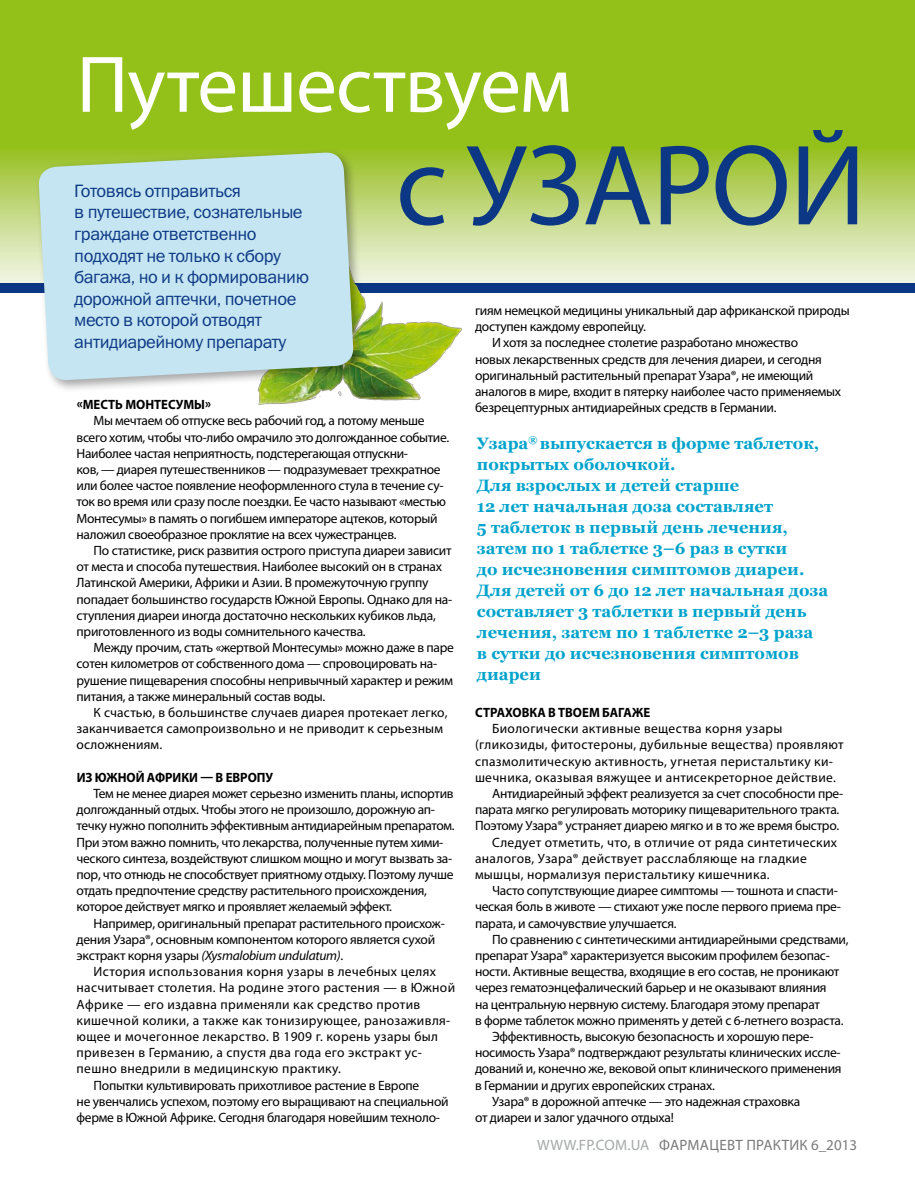
<style>
.page{position:relative;width:915px;height:1178px;background:#fff}
.page>*{position:absolute;margin:0;border:0;box-sizing:border-box;transform-origin:0 0}
.t1{font:115.5px "Myriad Pro";color:#0c3784}
.t2{font:81px "Myriad Pro";letter-spacing:-.01em;color:#fff}
.t3{font:18px/21.6px "Franklin Gothic Book ITC";letter-spacing:-.025em;color:#0c3784}
.t4{font:700 16.5px/21px "Georgia";color:#00a3cc}
.t5{font:15px "Myriad Pro";color:#7a7a7a}
.t6{font:15px "Myriad Pro";color:#a5a8a8}
.t7{font:13.5px/16.2px "Myriad Pro";letter-spacing:-.02em;color:#000}
.t8{font:13.5px "Myriad Pro";letter-spacing:.025em;color:#000}
.t9{font:13.5px/16.2px "Myriad Pro";letter-spacing:.01em;color:#000}
.t10{font:700 13.5px "Myriad Pro";color:#000;scale:.95 1}
.t11{font:13.5px "Myriad Pro";letter-spacing:.02em;color:#000}
.s1{font-style:italic}
</style>
<div class="page">
<svg style="left:0;top:0;width:914px;height:283px;background:#a4c93d"></svg>
<div style="left:0;top:283px;width:914px;height:10px;background:#0c3784"></div>
<img style="left:258px;top:242px;width:236px;height:163px">
<div style="left:34px;top:148px;width:331px;height:244px;background:#000;opacity:.35"></div>
<svg style="left:38px;top:152px;width:316px;height:229px;background:#c0e0e3"></svg>
<h2 class="t2" style="left:77px;top:35px;width:496px">ПУТЕШЕСТВУЕМ</h2>
<h1 class="t1" style="left:395px;top:114px;width:198px">С УЗАРОЙ</h1>
<h3 class="t3" style="left:74px;top:179px;width:236px">Готовясь отправиться<br>в путешествие, сознательные граждане ответственно подходят не только к сбору багажа, но и к формированию дорожной аптечки, почетное место в которой отводят антидиарейному препарату</h3>
<p class="t7" style="left:475px;top:302px;width:376px">ГИЯМ НЕМЕЦКОЙ МЕДИЦИНЫ УНИКАЛЬНЫЙ ДАР АФРИКАНСКОЙ ПРИРОДЫ</p>
<p class="t7" style="left:475px;top:318px;width:172px">ДОСТУПЕН КАЖДОМУ ЕВРОПЕЙЦУ.</p>
<p class="t7" style="left:492px;top:334px;width:307px">И ХОТЯ ЗА ПОСЛЕДНЕЕ СТОЛЕТИЕ РАЗРАБОТАНО МНОЖЕСТВО</p>
<p class="t7" style="left:475px;top:351px;width:348px">НОВЫХ ЛЕКАРСТВЕННЫХ СРЕДСТВ ДЛЯ ЛЕЧЕНИЯ ДИАРЕИ, И СЕГОДНЯ</p>
<p class="t7" style="left:475px;top:367px;width:340px">ОРИГИНАЛЬНЫЙ РАСТИТЕЛЬНЫЙ ПРЕПАРАТ УЗАРА®, НЕ ИМЕЮЩИЙ</p>
<p class="t7" style="left:475px;top:383px;width:367px">АНАЛОГОВ В МИРЕ, ВХОДИТ В ПЯТЕРКУ НАИБОЛЕЕ ЧАСТО ПРИМЕНЯЕМЫХ</p>
<p class="t7" style="left:475px;top:399px;width:303px">БЕЗРЕЦЕПТУРНЫХ АНТИДИАРЕЙНЫХ СРЕДСТВ В ГЕРМАНИИ.</p>
<p class="t10" style="left:77px;top:396px;width:73px">«Месть Монтесум</p>
<p class="t10" style="left:194px;top:396px;width:19px">ы»</p>
<p class="t7" style="left:77px;top:412px;width:374px;text-indent:17px">МЫ МЕЧТАЕМ ОБ ОТПУСКЕ ВЕСЬ РАБОЧИЙ ГОД, А ПОТОМУ МЕНЬШЕ ВСЕГО ХОТИМ, ЧТОБЫ ЧТО-ЛИБО ОМРАЧИЛО ЭТО ДОЛГОЖДАННОЕ СОБЫТИЕ.<br>НАИБОЛЕЕ ЧАСТАЯ НЕПРИЯТНОСТЬ, ПОДСТЕРЕГАЮЩАЯ ОТПУСКНИ-<br>КОВ, — ДИАРЕЯ ПУТЕШЕСТВЕННИКОВ — ПОДРАЗУМЕВАЕТ ТРЕХКРАТНОЕ ИЛИ БОЛЕЕ ЧАСТОЕ ПОЯВЛЕНИЕ НЕОФОРМЛЕННОГО СТУЛА В ТЕЧЕНИЕ СУ-ТОК ВО ВРЕМЯ ИЛИ СРАЗУ ПОСЛЕ ПОЕЗДКИ. ЕЕ ЧАСТО НАЗЫВАЮТ «МЕСТЬЮ МОНТЕСУМЫ» В ПАМЯТЬ О ПОГИБШЕМ ИМПЕРАТОРЕ АЦТЕКОВ, КОТОРЫЙ НАЛОЖИЛ СВОЕОБРАЗНОЕ ПРОКЛЯТИЕ НА ВСЕХ ЧУЖЕСТРАНЦЕВ.</p>
<p class="t7" style="left:77px;top:542px;width:377px;text-indent:17px">ПО СТАТИСТИКЕ, РИСК РАЗВИТИЯ ОСТРОГО ПРИСТУПА ДИАРЕИ ЗАВИСИТ ОТ МЕСТА И СПОСОБА ПУТЕШЕСТВИЯ. НАИБОЛЕЕ ВЫСОКИЙ ОН В СТРАНАХ ЛАТИНСКОЙ АМЕРИКИ, АФРИКИ И АЗИИ. В ПРОМЕЖУТОЧНУЮ ГРУППУ ПОПАДАЕТ БОЛЬШИНСТВО ГОСУДАРСТВ ЮЖНОЙ ЕВРОПЫ. ОДНАКО ДЛЯ НА-СТУПЛЕНИЯ ДИАРЕИ ИНОГДА ДОСТАТОЧНО НЕСКОЛЬКИХ КУБИКОВ ЛЬДА, ПРИГОТОВЛЕННОГО ИЗ ВОДЫ СОМНИТЕЛЬНОГО КАЧЕСТВА.</p>
<p class="t7" style="left:77px;top:639px;width:379px;text-indent:17px">МЕЖДУ ПРОЧИМ, СТАТЬ «ЖЕРТВОЙ МОНТЕСУМЫ» МОЖНО ДАЖЕ В ПАРЕ СОТЕН КИЛОМЕТРОВ ОТ СОБСТВЕННОГО ДОМА — СПРОВОЦИРОВАТЬ НА-РУШЕНИЕ ПИЩЕВАРЕНИЯ СПОСОБНЫ НЕПРИВЫЧНЫЙ ХАРАКТЕР И РЕЖИМ ПИТАНИЯ, А ТАКЖЕ МИНЕРАЛЬНЫЙ СОСТАВ ВОДЫ.</p>
<p class="t9" style="left:77px;top:704px;width:372px;text-indent:17px">К СЧАСТЬЮ, В БОЛЬШИНСТВЕ СЛУЧАЕВ ДИАРЕЯ ПРОТЕКАЕТ ЛЕГКО,<br>ЗАКАНЧИВАЕТСЯ САМОПРОИЗВОЛЬНО И НЕ ПРИВОДИТ К СЕРЬЕЗНЫМ<br>ОСЛОЖНЕНИЯМ.</p>
<p class="t10" style="left:77px;top:768px;width:93px">Из Южной Африки</p>
<p class="t10" style="left:200px;top:768px;width:44px">— в Европу</p>
<p class="t7" style="left:77px;top:785px;width:379px;text-indent:17px">ТЕМ НЕ МЕНЕЕ ДИАРЕЯ МОЖЕТ СЕРЬЕЗНО ИЗМЕНИТЬ ПЛАНЫ, ИСПОРТИВ ДОЛГОЖДАННЫЙ ОТДЫХ. ЧТОБЫ ЭТОГО НЕ ПРОИЗОШЛО, ДОРОЖНУЮ АП-ТЕЧКУ НУЖНО ПОПОЛНИТЬ ЭФФЕКТИВНЫМ АНТИДИАРЕЙНЫМ ПРЕПАРАТОМ.<br>ПРИ ЭТОМ ВАЖНО ПОМНИТЬ, ЧТО ЛЕКАРСТВА, ПОЛУЧЕННЫЕ ПУТЕМ ХИМИ-ЧЕСКОГО СИНТЕЗА, ВОЗДЕЙСТВУЮТ СЛИШКОМ МОЩНО И МОГУТ ВЫЗВАТЬ ЗА-ПОР, ЧТО ОТНЮДЬ НЕ СПОСОБСТВУЕТ ПРИЯТНОМУ ОТДЫХУ. ПОЭТОМУ ЛУЧШЕ ОТДАТЬ ПРЕДПОЧТЕНИЕ СРЕДСТВУ РАСТИТЕЛЬНОГО ПРОИСХОЖДЕНИЯ, КОТОРОЕ ДЕЙСТВУЕТ МЯГКО И ПРОЯВЛЯЕТ ЖЕЛАЕМЫЙ ЭФФЕКТ.</p>
<p class="t7" style="left:77px;top:915px;width:369px;text-indent:17px">НАПРИМЕР, ОРИГИНАЛЬНЫЙ ПРЕПАРАТ РАСТИТЕЛЬНОГО ПРОИСХОЖ-<br>ДЕНИЯ УЗАРА®, ОСНОВНЫМ КОМПОНЕНТОМ КОТОРОГО ЯВЛЯЕТСЯ СУХОЙ<br>ЭКСТРАКТ КОРНЯ УЗАРЫ <span class="s1">(Xysmalobium undulatum)</span>.</p>
<p class="t8" style="left:94px;top:963px;width:344px">ИСТОРИЯ ИСПОЛЬЗОВАНИЯ КОРНЯ УЗАРЫ В ЛЕЧЕБНЫХ ЦЕЛЯХ</p>
<p class="t8" style="left:77px;top:979px;width:380px">НАСЧИТЫВАЕТ СТОЛЕТИЯ. НА РОДИНЕ ЭТОГО РАСТЕНИЯ — В ЮЖНОЙ</p>
<p class="t8" style="left:77px;top:996px;width:345px">АФРИКЕ — ЕГО ИЗДАВНА ПРИМЕНЯЛИ КАК СРЕДСТВО ПРОТИВ</p>
<p class="t8" style="left:77px;top:1012px;width:375px">КИШЕЧНОЙ КОЛИКИ, А ТАКЖЕ КАК ТОНИЗИРУЮЩЕЕ, РАНОЗАЖИВЛЯ-</p>
<p class="t8" style="left:77px;top:1028px;width:363px">ЮЩЕЕ И МОЧЕГОННОЕ ЛЕКАРСТВО. В 1909 Г. КОРЕНЬ УЗАРЫ БЫЛ</p>
<p class="t8" style="left:77px;top:1044px;width:346px">ПРИВЕЗЕН В ГЕРМАНИЮ, А СПУСТЯ ДВА ГОДА ЕГО ЭКСТРАКТ УС-</p>
<p class="t8" style="left:77px;top:1060px;width:266px">ПЕШНО ВНЕДРИЛИ В МЕДИЦИНСКУЮ ПРАКТИКУ.</p>
<p class="t7" style="left:94px;top:1077px;width:327px">ПОПЫТКИ КУЛЬТИВИРОВАТЬ ПРИХОТЛИВОЕ РАСТЕНИЕ В ЕВРОПЕ</p>
<p class="t7" style="left:77px;top:1093px;width:373px">НЕ УВЕНЧАЛИСЬ УСПЕХОМ, ПОЭТОМУ ЕГО ВЫРАЩИВАЮТ НА СПЕЦИАЛЬНОЙ</p>
<p class="t7" style="left:77px;top:1109px;width:365px">ФЕРМЕ В ЮЖНОЙ АФРИКЕ. СЕГОДНЯ БЛАГОДАРЯ НОВЕЙШИМ ТЕХНОЛО-</p>
<p class="t4" style="left:477px;top:432px;width:353px">Узара<sup>®</sup> выпускается в форме таблеток, покрытых оболочкой.<br>Для взрослых и детей старше<br>12 лет начальная доза составляет<br>5 таблеток в первый день лечения, затем по 1 таблетке 3–6 раз в сутки<br>до исчезновения симптомов диареи.<br>Для детей от 6 до 12 лет начальная доза составляет 3 таблетки в первый день лечения, затем по 1 таблетке 2–3 раза<br>в сутки до исчезновения симптомов диареи</p>
<p class="t10" style="left:475px;top:703px;width:49px">Страховка</p>
<p class="t10" style="left:548px;top:703px;width:21px">в твоем</p>
<p class="t10" style="left:602px;top:703px;width:51px">багаже</p>
<p class="t8" style="left:492px;top:720px;width:292px">БИОЛОГИЧЕСКИ АКТИВНЫЕ ВЕЩЕСТВА КОРНЯ УЗАРЫ</p>
<p class="t8" style="left:475px;top:736px;width:370px">(ГЛИКОЗИДЫ, ФИТОСТЕРОНЫ, ДУБИЛЬНЫЕ ВЕЩЕСТВА) ПРОЯВЛЯЮТ</p>
<p class="t8" style="left:475px;top:753px;width:359px">СПАЗМОЛИТИЧЕСКУЮ АКТИВНОСТЬ, УГНЕТАЯ ПЕРИСТАЛЬТИКУ КИ-</p>
<p class="t8" style="left:475px;top:769px;width:362px">ШЕЧНИКА, ОКАЗЫВАЯ ВЯЖУЩЕЕ И АНТИСЕКРЕТОРНОЕ ДЕЙСТВИЕ.</p>
<p class="t7" style="left:492px;top:785px;width:352px">АНТИДИАРЕЙНЫЙ ЭФФЕКТ РЕАЛИЗУЕТСЯ ЗА СЧЕТ СПОСОБНОСТИ ПРЕ-</p>
<p class="t7" style="left:475px;top:801px;width:366px">ПАРАТА МЯГКО РЕГУЛИРОВАТЬ МОТОРИКУ ПИЩЕВАРИТЕЛЬНОГО ТРАКТА.</p>
<p class="t7" style="left:475px;top:817px;width:365px">ПОЭТОМУ УЗАРА® УСТРАНЯЕТ ДИАРЕЮ МЯГКО И В ТО ЖЕ ВРЕМЯ БЫСТРО.</p>
<p class="t11" style="left:492px;top:834px;width:346px">СЛЕДУЕТ ОТМЕТИТЬ, ЧТО, В ОТЛИЧИЕ ОТ РЯДА СИНТЕТИЧЕСКИХ</p>
<p class="t8" style="left:475px;top:850px;width:333px">АНАЛОГОВ, УЗАРА® ДЕЙСТВУЕТ РАССЛАБЛЯЮЩЕ НА ГЛАДКИЕ</p>
<p class="t8" style="left:475px;top:866px;width:296px">МЫШЦЫ, НОРМАЛИЗУЯ ПЕРИСТАЛЬТИКУ КИШЕЧНИКА.</p>
<p class="t7" style="left:492px;top:882px;width:347px">ЧАСТО СОПУТСТВУЮЩИЕ ДИАРЕЕ СИМПТОМЫ — ТОШНОТА И СПАСТИ-</p>
<p class="t7" style="left:475px;top:898px;width:367px">ЧЕСКАЯ БОЛЬ В ЖИВОТЕ — СТИХАЮТ УЖЕ ПОСЛЕ ПЕРВОГО ПРИЕМА ПРЕ-</p>
<p class="t7" style="left:475px;top:915px;width:203px">ПАРАТА, И САМОЧУВСТВИЕ УЛУЧШАЕТСЯ.</p>
<p class="t7" style="left:492px;top:931px;width:358px">ПО СРАВНЕНИЮ С СИНТЕТИЧЕСКИМИ АНТИДИАРЕЙНЫМИ СРЕДСТВАМИ,</p>
<p class="t7" style="left:475px;top:947px;width:355px">ПРЕПАРАТ УЗАРА® ХАРАКТЕРИЗУЕТСЯ ВЫСОКИМ ПРОФИЛЕМ БЕЗОПАС-</p>
<p class="t7" style="left:475px;top:963px;width:366px">НОСТИ. АКТИВНЫЕ ВЕЩЕСТВА, ВХОДЯЩИЕ В ЕГО СОСТАВ, НЕ ПРОНИКАЮТ</p>
<p class="t7" style="left:475px;top:979px;width:353px">ЧЕРЕЗ ГЕМАТОЭНЦЕФАЛИЧЕСКИЙ БАРЬЕР И НЕ ОКАЗЫВАЮТ ВЛИЯНИЯ</p>
<p class="t7" style="left:475px;top:996px;width:346px">НА ЦЕНТРАЛЬНУЮ НЕРВНУЮ СИСТЕМУ. БЛАГОДАРЯ ЭТОМУ ПРЕПАРАТ</p>
<p class="t7" style="left:475px;top:1012px;width:370px">В ФОРМЕ ТАБЛЕТОК МОЖНО ПРИМЕНЯТЬ У ДЕТЕЙ С 6-ЛЕТНЕГО ВОЗРАСТА.</p>
<p class="t7" style="left:492px;top:1028px;width:322px">ЭФФЕКТИВНОСТЬ, ВЫСОКУЮ БЕЗОПАСНОСТЬ И ХОРОШУЮ ПЕРЕ-</p>
<p class="t7" style="left:475px;top:1044px;width:367px">НОСИМОСТЬ УЗАРА® ПОДТВЕРЖДАЮТ РЕЗУЛЬТАТЫ КЛИНИЧЕСКИХ ИССЛЕ-</p>
<p class="t7" style="left:475px;top:1060px;width:368px">ДОВАНИЙ И, КОНЕЧНО ЖЕ, ВЕКОВОЙ ОПЫТ КЛИНИЧЕСКОГО ПРИМЕНЕНИЯ</p>
<p class="t7" style="left:475px;top:1077px;width:241px">В ГЕРМАНИИ И ДРУГИХ ЕВРОПЕЙСКИХ СТРАНАХ.</p>
<p class="t7" style="left:492px;top:1093px;width:310px">УЗАРА® В ДОРОЖНОЙ АПТЕЧКЕ — ЭТО НАДЕЖНАЯ СТРАХОВКА</p>
<p class="t7" style="left:475px;top:1109px;width:200px">ОТ ДИАРЕИ И ЗАЛОГ УДАЧНОГО ОТДЫХА!</p>
<p class="t6" style="left:537px;top:1135px;width:14px">WWW</p>
<p class="t6" style="left:575px;top:1135px;width:32px">.FP.COM</p>
<p class="t6" style="left:627px;top:1135px;width:13px">.UA</p>
<p class="t5" style="left:659px;top:1135px;width:22px">ФАРМА</p>
<p class="t5" style="left:709px;top:1135px;width:56px">ЦЕВТ ПРАКТ</p>
<p class="t5" style="left:789px;top:1135px;width:69px">ИК 6_2013</p>
</div>
